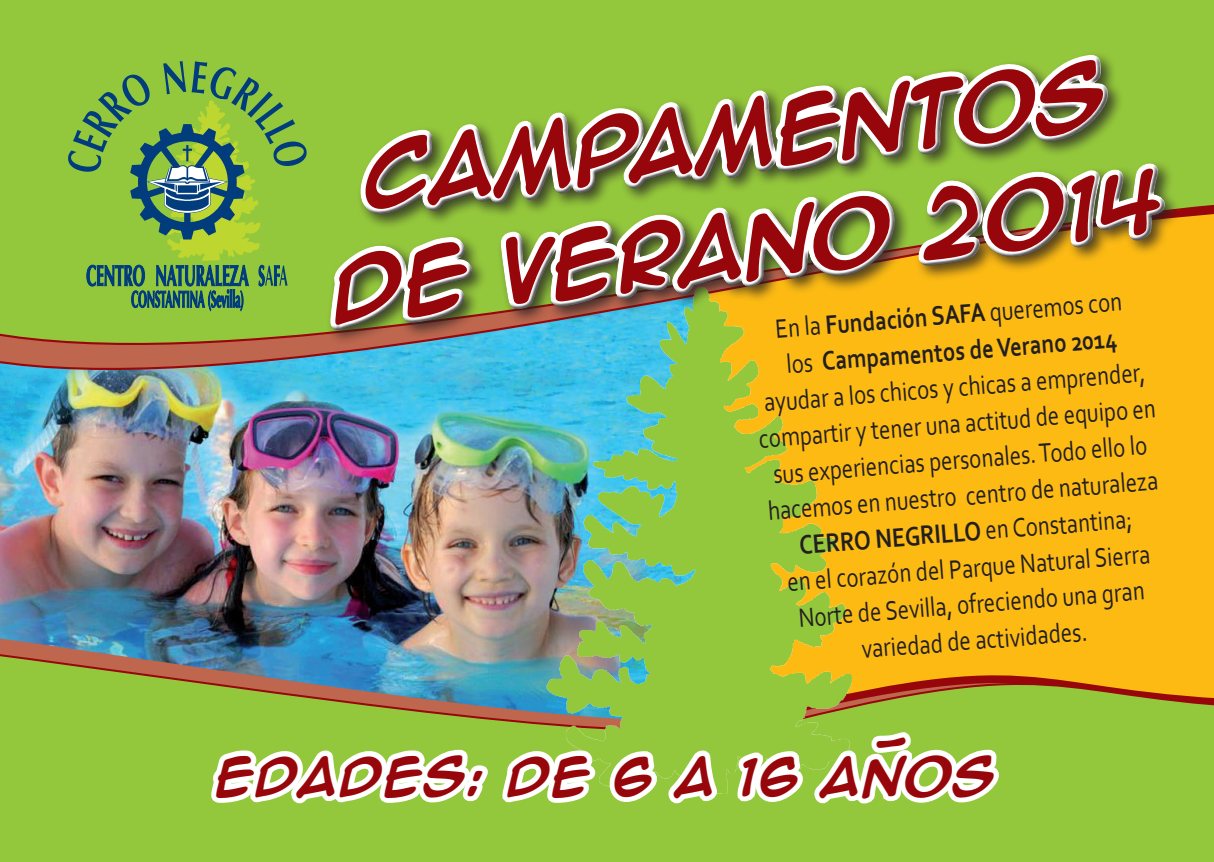
<style>
.page{position:relative;width:1214px;height:862px;background:#fff}
.page>*{position:absolute;margin:0;border:0;box-sizing:border-box;transform-origin:0 0}
.t1{font:700 74.4px/110.2px "Anime Ace 2.0 BB";color:#97060a;text-align:center}
.t2{font:700 44px "Anime Ace 2.0 BB";letter-spacing:.03em;color:#97060a}
.t3{font:27.6px/36.2px "Corbel";color:#231f20;text-align:center;scale:.82 1}
.s1{font-weight:700}
</style>
<div class="page">
<img style="left:0;top:0;width:1213px;height:454px">
<img style="left:0;top:454px;width:1213px;height:22px">
<img style="left:0;top:476px;width:1213px;height:386px">
<img style="left:523px;top:346px;width:355px;height:469px">
<div style="left:325px;top:50px;width:856px;height:296px;background:#231f20;opacity:.75"></div>
<div style="left:324px;top:2px;width:847px;height:48px;background:#94c83c"></div>
<svg style="left:309px;top:50px;width:863px;height:286px"></svg>
<svg style="left:206px;top:740px;width:519px;height:122px"></svg>
<svg style="left:731px;top:727px;width:276px;height:135px"></svg>
<svg style="left:67px;top:61px;width:241px;height:250px;background:#7aad4b"></svg>
<h1 class="t1" style="left:315px;top:119px;width:836px;rotate:-6deg">CAMPAMENTOS<br>DE VERANO 2014</h1>
<p class="t3" style="left:747px;top:314px;width:487px;rotate:-5deg">En la <span class="s1">Fundación SAFA</span> queremos con<br>los <span class="s1">Campamentos de Verano 2014 </span>ayudar a los chicos y chicas a emprender, compartir y tener una actitud de equipo en sus experiencias personales. Todo ello lo hacemos en nuestro centro de naturaleza <span class="s1">CERRO NEGRILLO</span> en Constantina;<br>en el corazón del Parque Natural Sierra Norte de Sevilla, ofreciendo una gran variedad de actividades.</p>
<h2 class="t2" style="left:874px;top:709px;width:34px">-</h2>
<h2 class="t2" style="left:216px;top:744px;width:781px">EDADES: DE 6 A 16 ANOS</h2>
</div>
